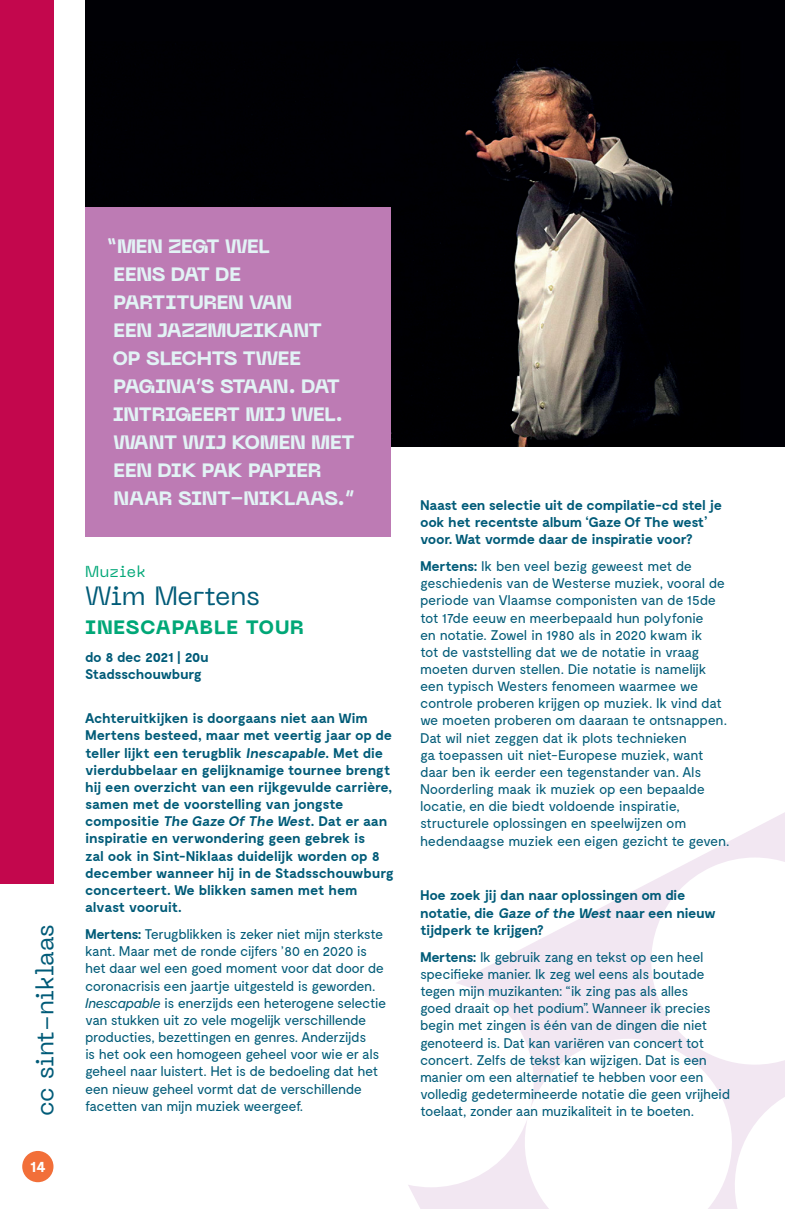
<style>
.page{position:relative;width:785px;height:1209px;background:#fff}
.page>*{position:absolute;margin:0;border:0;box-sizing:border-box;transform-origin:0 0}
.t1{font:26.25px "Neue Machina";letter-spacing:-.015em;color:#005b78}
.t2{font:24.5px "Neue Machina";letter-spacing:-.005em;color:#005b78}
.t3{font:800 19.25px/28px "Neue Machina";letter-spacing:-.02em;color:#e2f3f5}
.t4{font:800 19.25px "Neue Machina";letter-spacing:.04em;color:#00a777}
.t5{font:15.75px "Neue Machina";letter-spacing:.045em;color:#00a777}
.t6{font:700 15.75px "Moderat";color:#fff}
.t7{font:14px/17.2px "Moderat";letter-spacing:-.035em;color:#005b78}
.t8{font:700 14px/17.2px "Moderat";letter-spacing:-.02em;color:#005b78}
.s1{font-weight:700}
.s2{font-style:italic}
</style>
<div class="page">
<svg style="left:408px;top:812px;width:377px;height:397px"></svg>
<img style="left:85px;top:0;width:700px;height:447px">
<div style="left:85px;top:207px;width:305px;height:329px;background:#bd7bb4"></div>
<div style="left:22px;top:1151px;width:31px;height:31px;background:#f26f39;border-radius:50%"></div>
<div style="left:0;top:0;width:53px;height:883px;background:#c3074d"></div>
<h2 class="t2" style="left:29px;top:1116px;width:193px;rotate:-90deg">cc sint-niklaas</h2>
<p class="t6" style="left:30px;top:1157px;width:17px">14</p>
<h3 class="t3" style="left:113px;top:232px;width:244px;text-indent:-6px">“MEN ZEGT WEL<br>EENS DAT DE<br>PARTITUREN VAN<br>EEN JAZZMUZIKANT<br>OP SLECHTS TWEE<br>PAGINA’S STAAN. DAT<br>INTRIGEERT MIJ WEL.<br>WANT WIJ KOMEN MET<br>EEN DIK PAK PAPIER<br>NAAR SINT-NIKLAAS.”</h3>
<p class="t5" style="left:85px;top:561px;width:62px">Muziek</p>
<h1 class="t1" style="left:85px;top:579px;width:176px">Wim Mertens</h1>
<h3 class="t4" style="left:85px;top:615px;width:220px">INESCAPABLE TOUR</h3>
<p class="t8" style="left:85px;top:648px;width:125px">do 8 dec 2021 | 20u<br>Stadsschouwburg</p>
<p class="t8" style="left:85px;top:710px;width:310px">Achteruitkijken is doorgaans niet aan Wim Mertens besteed, maar met veertig jaar op de teller lijkt een terugblik Inescapable. Met die vierdubbelaar en gelijknamige tournee brengt hij een overzicht van een rijkgevulde carrière, samen met de voorstelling van jongste compositie The Gaze Of The West. Dat er aan inspiratie en verwondering geen gebrek is<br>zal ook in Sint-Niklaas duidelijk worden op 8 december wanneer hij in de Stadsschouwburg concerteert. We blikken samen met hem alvast vooruit.</p>
<p class="t7" style="left:85px;top:926px;width:303px"><span class="s1">Mertens:</span> Terugblikken is zeker niet mijn sterkste kant. Maar met de ronde cijfers ’80 en 2020 is het daar wel een goed moment voor dat door de coronacrisis een jaartje uitgesteld is geworden.<br><span class="s2">Inescapable</span> is enerzijds een heterogene selectie van stukken uit zo vele mogelijk verschillende producties, bezettingen en genres. Anderzijds<br>is het ook een homogeen geheel voor wie er als geheel naar luistert. Het is de bedoeling dat het een nieuw geheel vormt dat de verschillende facetten van mijn muziek weergeef.</p>
<p class="t8" style="left:420px;top:497px;width:303px">Naast een selectie uit de compilatie-cd stel je ook het recentste album ‘Gaze Of The west’ voor. Wat vormde daar de inspiratie voor?</p>
<p class="t7" style="left:420px;top:558px;width:311px"><span class="s1">Mertens:</span> Ik ben veel bezig geweest met de geschiedenis van de Westerse muziek, vooral de periode van Vlaamse componisten van de 15de tot 17de eeuw en meerbepaald hun polyfonie<br>en notatie. Zowel in 1980 als in 2020 kwam ik<br>tot de vaststelling dat we de notatie in vraag moeten durven stellen. Die notatie is namelijk een typisch Westers fenomeen waarmee we controle proberen krijgen op muziek. Ik vind dat we moeten proberen om daaraan te ontsnappen.<br>Dat wil niet zeggen dat ik plots technieken<br>ga toepassen uit niet-Europese muziek, want daar ben ik eerder een tegenstander van. Als Noorderling maak ik muziek op een bepaalde locatie, en die biedt voldoende inspiratie, structurele oplossingen en speelwijzen om hedendaagse muziek een eigen gezicht te geven.</p>
<p class="t8" style="left:420px;top:887px;width:297px">Hoe zoek jij dan naar oplossingen om die notatie, die Gaze of the West naar een nieuw tijdperk te krijgen?</p>
<p class="t7" style="left:420px;top:948px;width:312px"><span class="s1">Mertens:</span> Ik gebruik zang en tekst op een heel specifieke manier. Ik zeg wel eens als boutade tegen mijn muzikanten: “ik zing pas als alles<br>goed draait op het podium”. Wanneer ik precies begin met zingen is één van de dingen die niet genoteerd is. Dat kan variëren van concert tot concert. Zelfs de tekst kan wijzigen. Dat is een manier om een alternatief te hebben voor een volledig gedetermineerde notatie die geen vrijheid toelaat, zonder aan muzikaliteit in te boeten.</p>
</div>
